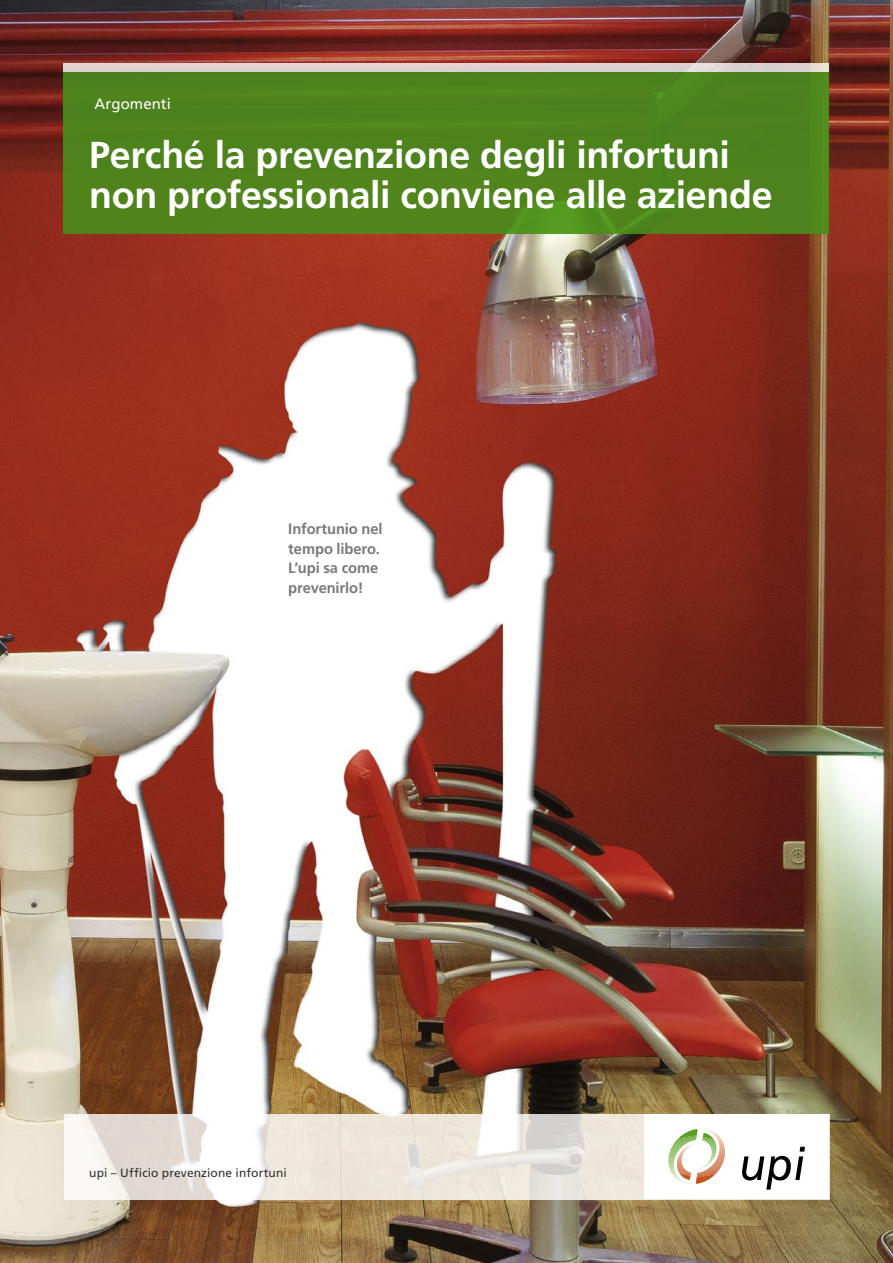
<style>
.page{position:relative;width:893px;height:1263px;background:#fff}
.page>*{position:absolute;margin:0;border:0;box-sizing:border-box;transform-origin:0 0}
.t1{font:700 37.5px/40.3px "Frutiger LT Com";letter-spacing:-.01em;color:#fff}
.t2{font:700 15px/19.5px "Frutiger LT Com";letter-spacing:-.005em;color:#797a7b}
.t3{font:15px "Frutiger LT Com";letter-spacing:.005em;color:#fff}
.t4{font:12px "Frutiger LT Com";letter-spacing:.005em;color:#2f2f2f}
</style>
<div class="page">
<img style="left:0;top:0;width:893px;height:1263px">
<svg style="left:64px;top:1114px;width:580px;height:85px;fill:#ede7dc"></svg>
<div style="left:644px;top:1114px;width:185px;height:85px;background:#fff"></div>
<svg style="left:668px;top:1129px;width:57px;height:55px"></svg>
<svg style="left:742px;top:1147px;width:63px;height:43px"></svg>
<div style="left:64px;top:64px;width:765px;height:170px;background:#ddd0d0"></div>
<div style="left:64px;top:72px;width:765px;height:162px;background:#4f831c"></div>
<p class="t3" style="left:95px;top:95px;width:78px">Argomenti</p>
<p class="t1" style="left:89px;top:135px;width:685px">Perché la prevenzione degli infortuni non professionali conviene alle aziende</p>
<p class="t2" style="left:288px;top:519px;width:96px">Infortunio nel tempo libero.<br>L’upi sa come prevenirlo!</p>
<p class="t4" style="left:89px;top:1166px;width:199px">upi – Ufficio prevenzione infortuni</p>
</div>
